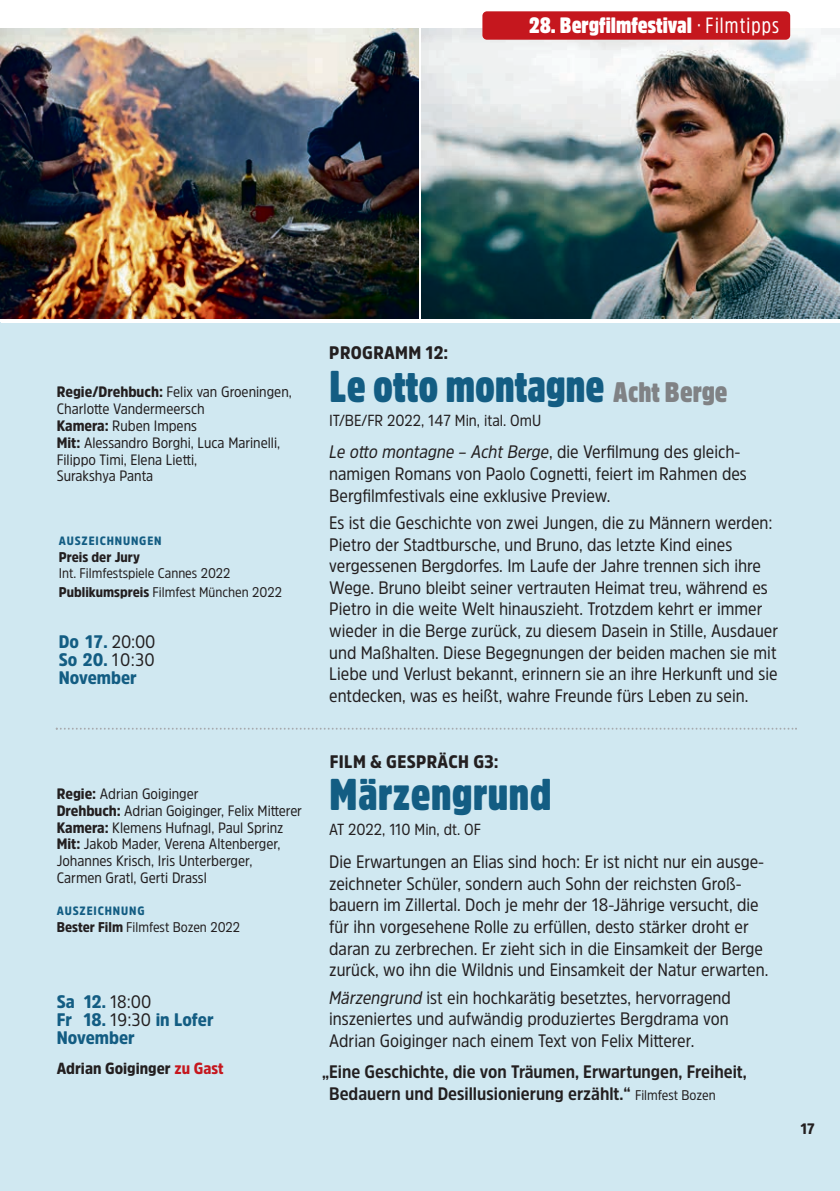
<style>
.page{position:relative;width:840px;height:1191px;background:#fff}
.page>*{position:absolute;margin:0;border:0;box-sizing:border-box;transform-origin:0 0}
.t1{font:900 44px "Amsi Pro Cond";letter-spacing:.01em;color:#135d83;scale:.96 1}
.t2{font:900 44px "Amsi Pro Cond";letter-spacing:.01em;color:#135d83}
.t3{font:900 22px "Amsi Pro Cond";color:#fff}
.t4{font:18px/21.6px "Amsi Pro Narw";color:#231f20}
.t5{font:700 18px/21.6px "Amsi Pro Narw";color:#231f20}
.t6{font:900 18px/18px "Amsi Pro Narw";color:#135d83;text-align:justify}
.t7{font:900 18px "Amsi Pro Narw";letter-spacing:.02em;color:#231f20}
.t8{font:16px "Amsi Pro Narw";color:#231f20}
.t9{font:900 16px "Amsi Pro Narw";color:#231f20}
.t10{font:15px/16.8px "Amsi Pro Narw";color:#231f20}
.t11{font:900 15px "Amsi Pro Narw";color:#231f20}
.t12{font:14px/19.2px "Amsi Pro Narw";color:#231f20}
.t13{font:900 14px "Amsi Pro Narw";color:#231f20}
.t14{font:900 12px "Amsi Pro Narw";letter-spacing:.07em;color:#135d83}
.s1{font-weight:400}
.s2{font-weight:900}
.s3{font-weight:400;color:#231f20}
.s4{color:#c5171e}
.s5{font-size:28px;color:#808285}
.s6{font-style:italic}
.s7{font-weight:400;font-size:14px}
</style>
<div class="page">
<div style="left:0;top:324px;width:839px;height:867px;background:#d0e8f1"></div>
<img style="left:0;top:28px;width:418px;height:290px">
<img style="left:421px;top:28px;width:418px;height:290px">
<svg style="left:56px;top:727px;width:740px;height:2px"></svg>
<div style="left:482px;top:11px;width:307px;height:29px;background:#c5171e;border-radius:5px"></div>
<p class="t3" style="left:528px;top:17px;width:251px">28. Bergfilmfestival <span class="s1">· Filmtipps</span></p>
<p class="t10" style="left:57px;top:384px;width:236px"><span class="s2">Regie/Drehbuch:</span> Felix van Groeningen,<br>Charlotte Vandermeersch<br><span class="s2">Kamera:</span> Ruben Impens<br><span class="s2">Mit:</span> Alessandro Borghi, Luca Marinelli,<br>Filippo Timi, Elena Lietti,<br>Surakshya Panta</p>
<p class="t14" style="left:59px;top:536px;width:104px">AUSZEICHNUNGEN</p>
<p class="t13" style="left:59px;top:552px;width:82px">Preis der Jury</p>
<p class="t12" style="left:59px;top:564px;width:224px">Int. Filmfestspiele Cannes 2022<br><span class="s2">Publikumspreis</span> Filmfest München 2022</p>
<p class="t6" style="left:59px;top:634px;width:98px">Do 17. <span class="s3">20:00<br></span>So 20. <span class="s3">10:30<br></span>November</p>
<p class="t10" style="left:57px;top:786px;width:247px"><span class="s2">Regie:</span> Adrian Goiginger<br><span class="s2">Drehbuch:</span> Adrian Goiginger, Felix Mitterer <span class="s2">Kamera:</span> Klemens Hufnagl, Paul Sprinz <span class="s2">Mit:</span> Jakob Mader, Verena Altenberger, Johannes Krisch, Iris Unterberger,<br>Carmen Gratl, Gerti Drassl</p>
<p class="t14" style="left:57px;top:906px;width:89px">AUSZEICHNUNG</p>
<p class="t12" style="left:57px;top:918px;width:185px"><span class="s2">Bester Film</span> Filmfest Bozen 2022</p>
<p class="t6" style="left:57px;top:993px;width:158px;text-align:left">Sa 12. <span class="s3">18:00<br></span>Fr 18. <span class="s3">19:30</span> in Lofer<br>November</p>
<p class="t9" style="left:57px;top:1062px;width:168px">Adrian Goiginger <span class="s4">zu Gast</span></p>
<p class="t7" style="left:329px;top:347px;width:120px">PROGRAMM 12:</p>
<h1 class="t1" style="left:329px;top:370px;width:416px">Le otto montagne <span class="s5">Acht Berge</span></h1>
<p class="t8" style="left:329px;top:414px;width:213px">IT/BE/FR 2022, 147 Min, ital. OmU</p>
<p class="t4" style="left:329px;top:442px;width:419px"><span class="s6">Le otto montagne – Acht Berge</span>, die Verfilmung des gleich - namigen Romans von Paolo Cognetti, feiert im Rahmen des<br>Bergfilmfestivals eine exklusive Preview.</p>
<p class="t4" style="left:329px;top:513px;width:450px">Es ist die Geschichte von zwei Jungen, die zu Männern werden:<br>Pietro der Stadtbursche, und Bruno, das letzte Kind eines vergessenen Bergdorfes. Im Laufe der Jahre trennen sich ihre Wege. Bruno bleibt seiner vertrauten Heimat treu, während es Pietro in die weite Welt hinauszieht. Trotzdem kehrt er immer wieder in die Berge zurück, zu diesem Dasein in Stille, Ausdauer und Maßhalten. Diese Begegnungen der beiden machen sie mit Liebe und Verlust bekannt, erinnern sie an ihre Herkunft und sie entdecken, was es heißt, wahre Freunde fürs Leben zu sein.</p>
<p class="t7" style="left:330px;top:755px;width:170px">FILM &amp; GESPRÄCH G3:</p>
<h1 class="t2" style="left:329px;top:778px;width:223px">Märzengrund</h1>
<p class="t8" style="left:329px;top:824px;width:153px">AT 2022, 110 Min, dt. OF</p>
<p class="t4" style="left:329px;top:852px;width:440px">Die Erwartungen an Elias sind hoch: Er ist nicht nur ein ausge&shy;zeichneter Schüler, sondern auch Sohn der reichsten Groß - bauern im Zillertal. Doch je mehr der 18-Jährige versucht, die für ihn vorgesehene Rolle zu erfüllen, desto stärker droht er daran zu zerbrechen. Er zieht sich in die Einsamkeit der Berge zurück, wo ihn die Wildnis und Einsamkeit der Natur erwarten.</p>
<p class="t4" style="left:329px;top:987px;width:403px;text-align:justify"><span class="s6">Märzengrund</span> ist ein hochkarätig besetztes, hervorragend inszeniertes und aufwändig produziertes Bergdrama von Adrian Goiginger nach einem Text von Felix Mitterer.</p>
<p class="t5" style="left:329px;top:1061px;width:419px;text-indent:-7px">„Eine Geschichte, die von Träumen, Erwartungen, Freiheit,<br>Bedauern und Desillusionierung erzählt.“ <span class="s7">Filmfest Bozen</span></p>
<p class="t11" style="left:800px;top:1123px;width:16px">17</p>
</div>
